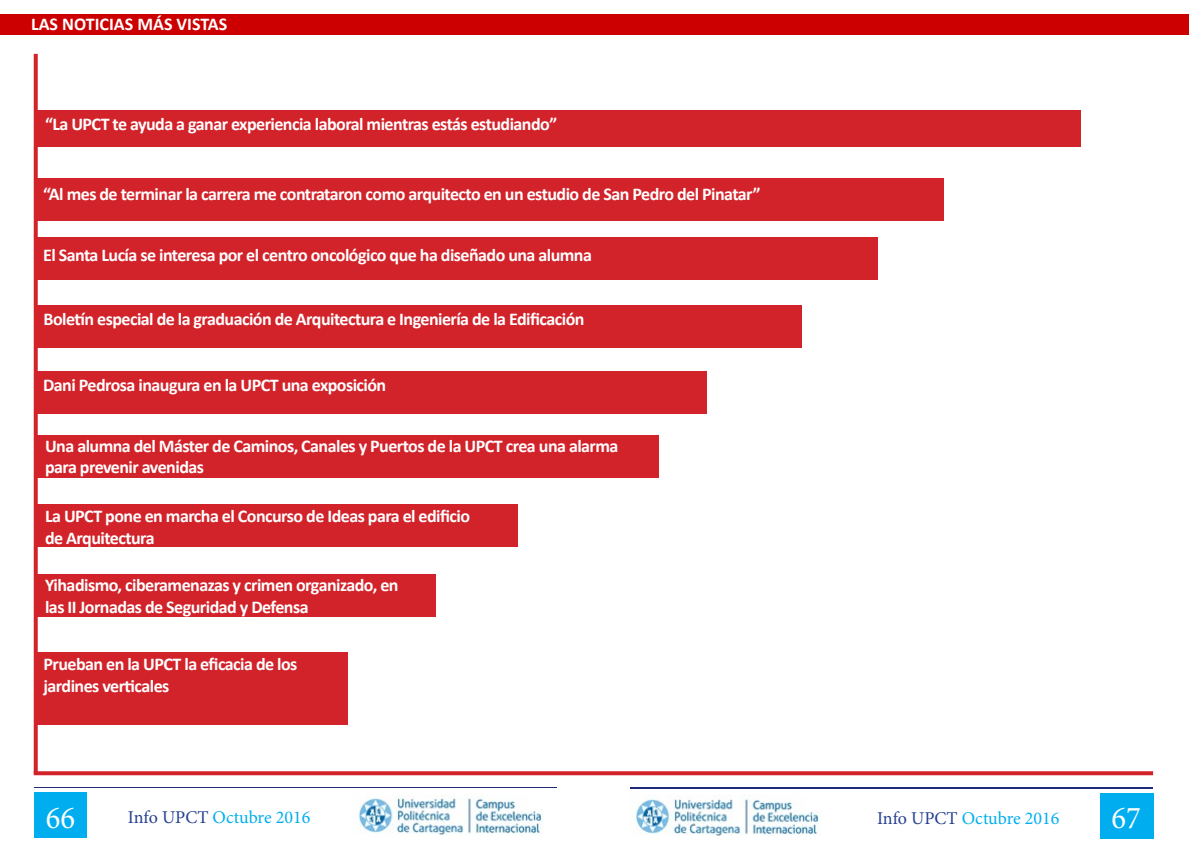
<style>
.page{position:relative;width:1191px;height:842px;background:#fff}
.page>*{position:absolute;margin:0;border:0;box-sizing:border-box;transform-origin:0 0}
.t1{font:31.8px "Minion Pro";color:#fff;scale:.96 1}
.t2{font:700 18px/21.6px "Calibri";letter-spacing:-.03em;color:#fff}
.t3{font:18px "Minion Pro";color:#00aeef}
.t4{font:700 18px "Calibri";color:#fff}
.s1{color:#25408f}
</style>
<div class="page">
<div style="left:0;top:14px;width:1188px;height:21px;background:#c00"></div>
<hr style="left:34px;top:54px;width:4px;height:719px;background:#d2232a">
<svg style="left:34px;top:771px;width:1119px;height:4px;background:#d43036"></svg>
<div style="left:38px;top:111px;width:1043px;height:36px;background:#d2232a"></div>
<div style="left:36px;top:179px;width:907px;height:42px;background:#d2232a"></div>
<div style="left:36px;top:652px;width:311px;height:73px;background:#d2232a"></div>
<div style="left:36px;top:237px;width:842px;height:42px;background:#d2232a"></div>
<div style="left:36px;top:305px;width:765px;height:43px;background:#d2232a"></div>
<div style="left:36px;top:435px;width:622px;height:42px;background:#d2232a"></div>
<div style="left:36px;top:371px;width:670px;height:43px;background:#d2232a"></div>
<div style="left:38px;top:505px;width:480px;height:42px;background:#d2232a"></div>
<div style="left:38px;top:574px;width:398px;height:42px;background:#d2232a"></div>
<div style="left:34px;top:792px;width:52px;height:45px;background:#00aeef"></div>
<hr style="left:35px;top:787px;width:522px;height:1px;background:#1d2b7a">
<hr style="left:630px;top:788px;width:523px;height:1px;background:#1d2b7a">
<img style="left:358px;top:795px;width:185px;height:40px">
<div style="left:1100px;top:793px;width:52px;height:46px;background:#00aeef"></div>
<img style="left:635px;top:796px;width:185px;height:40px">
<p class="t4" style="left:31px;top:12px;width:198px">LAS NOTICIAS MÁS VISTAS</p>
<p class="t2" style="left:45px;top:113px;width:513px">“La UPCT te ayuda a ganar experiencia laboral mientras estás estudiando”</p>
<p class="t2" style="left:43px;top:183px;width:719px">“Al mes de terminar la carrera me contrataron como arquitecto en un estudio de San Pedro del Pinatar”</p>
<p class="t2" style="left:43px;top:244px;width:550px">El Santa Lucía se interesa por el centro oncológico que ha diseñado una alumna</p>
<p class="t2" style="left:44px;top:309px;width:542px">Boletín especial de la graduación de Arquitectura e Ingeniería de la Edificación</p>
<p class="t2" style="left:43px;top:374px;width:345px">Dani Pedrosa inaugura en la UPCT una exposición</p>
<p class="t2" style="left:45px;top:435px;width:575px">Una alumna del Máster de Caminos, Canales y Puertos de la UPCT crea una alarma para prevenir avenidas</p>
<p class="t2" style="left:45px;top:506px;width:426px">La UPCT pone en marcha el Concurso de Ideas para el edificio de Arquitectura</p>
<p class="t2" style="left:45px;top:574px;width:355px">Yihadismo, ciberamenazas y crimen organizado, en las II Jornadas de Seguridad y Defensa</p>
<p class="t2" style="left:44px;top:654px;width:255px">Prueban en la UPCT la eficacia de los jardines verticales</p>
<h1 class="t1" style="left:46px;top:797px;width:32px">66</h1>
<h1 class="t1" style="left:1119px;top:797px;width:17px">3</h1>
<p class="t3" style="left:128px;top:805px;width:184px"><span class="s1">Info UPCT</span> Octubre 2016</p>
<p class="t3" style="left:877px;top:806px;width:184px"><span class="s1">Info UPCT</span> Octubre 2016</p>
<h1 class="t1" style="left:1111px;top:797px;width:32px">67</h1>
</div>
